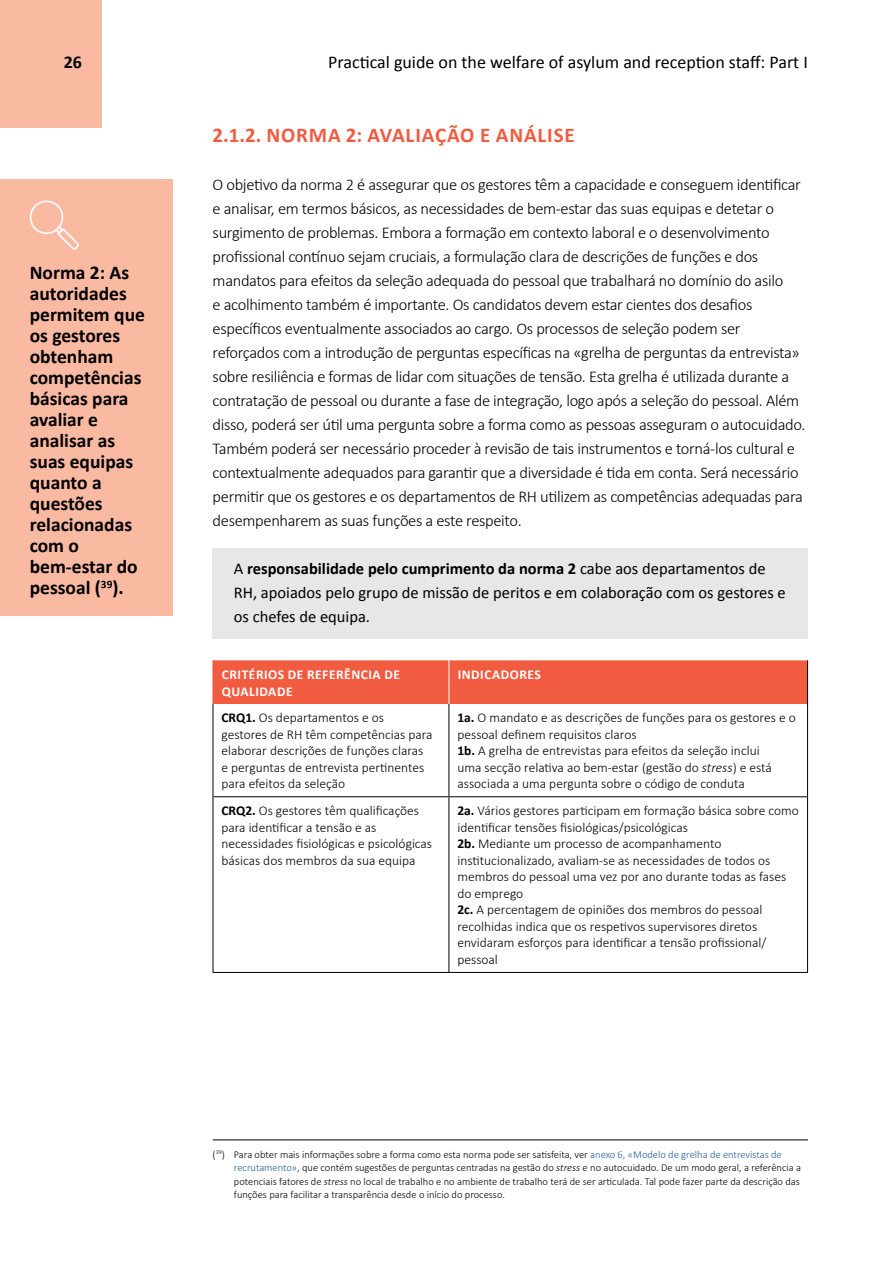
<style>
.page{position:relative;width:893px;height:1263px;background:#fff}
.page>*{position:absolute;margin:0;border:0;box-sizing:border-box;transform-origin:0 0}
.HL3{font:700 21px "Calibri";letter-spacing:.04em;color:#f15b40}
.t1{font:700 19.5px/21px "Calibri";color:#000}
.t2{font:18px "Calibri";color:#000}
.t3{font:700 18px "Calibri";color:#000}
.text{font:300 16.5px/24px "Calibri";letter-spacing:-.02em;color:#000}
.box_gray{font:16.5px/24px "Calibri";color:#000}
.table_text{font:300 13.5px/16.5px "Calibri";color:#000}
.table_header{font:700 13.5px/16.5px "Calibri";letter-spacing:.04em;color:#fff}
.footnote{font:300 10.5px/13.5px "Calibri";color:#000}
.s1{font-weight:700}
.s2{font-style:italic}
.s3{color:#215e9e}
</style>
<div class="page">
<div style="left:0;top:0;width:102px;height:128px;background:#fabaa2"></div>
<div style="left:213px;top:549px;width:595px;height:90px;background:#e6e7e8"></div>
<div style="left:214px;top:660px;width:593px;height:44px;background:#f15b40"></div>
<hr style="left:213px;top:660px;width:1px;height:44px;background:#f15b40">
<hr style="left:807px;top:660px;width:1px;height:44px;background:#000">
<hr style="left:213px;top:704px;width:1px;height:92px;background:#000">
<hr style="left:449px;top:704px;width:1px;height:92px;background:#000">
<hr style="left:807px;top:704px;width:1px;height:92px;background:#000">
<hr style="left:213px;top:796px;width:236px;height:1px;background:#000">
<hr style="left:213px;top:797px;width:1px;height:175px;background:#000">
<hr style="left:449px;top:796px;width:359px;height:1px;background:#000">
<hr style="left:449px;top:797px;width:1px;height:175px;background:#000">
<hr style="left:807px;top:797px;width:1px;height:175px;background:#000">
<hr style="left:213px;top:972px;width:236px;height:1px;background:#000">
<hr style="left:449px;top:972px;width:359px;height:1px;background:#000">
<hr style="left:449px;top:660px;width:1px;height:44px;background:#fff">
<hr style="left:213px;top:1139px;width:595px;height:1px;background:#000">
<div style="left:0;top:179px;width:172px;height:436px;background:#fabaa2"></div>
<svg style="left:29px;top:200px;width:50px;height:50px"></svg>
<p class="t3" style="left:64px;top:50px;width:20px">26</p>
<p class="t2" style="left:328px;top:50px;width:481px">Practical guide on the welfare of asylum and reception staff: Part I</p>
<p class="t1" style="left:30px;top:261px;width:117px">Norma 2: As autoridades permitem que os gestores obtenham competências básicas para avaliar e analisar as suas equipas quanto a questões relacionadas com o bem-estar do pessoal (<sup>39</sup>).</p>
<p class="HL3" style="left:213px;top:122px;width:364px">2.1.2. NORMA 2: AVALIAÇÃO E ANÁLISE</p>
<p class="text" style="left:213px;top:172px;width:595px">O objetivo da norma 2 é assegurar que os gestores têm a capacidade e conseguem identificar e analisar, em termos básicos, as necessidades de bem-estar das suas equipas e detetar o surgimento de problemas. Embora a formação em contexto laboral e o desenvolvimento profissional contínuo sejam cruciais, a formulação clara de descrições de funções e dos mandatos para efeitos da seleção adequada do pessoal que trabalhará no domínio do asilo<br>e acolhimento também é importante. Os candidatos devem estar cientes dos desafios específicos eventualmente associados ao cargo. Os processos de seleção podem ser reforçados com a introdução de perguntas específicas na «grelha de perguntas da entrevista» sobre resiliência e formas de lidar com situações de tensão. Esta grelha é utilizada durante a contratação de pessoal ou durante a fase de integração, logo após a seleção do pessoal. Além disso, poderá ser útil uma pergunta sobre a forma como as pessoas asseguram o autocuidado.<br>Também poderá ser necessário proceder à revisão de tais instrumentos e torná-los cultural e contextualmente adequados para garantir que a diversidade é tida em conta. Será necessário permitir que os gestores e os departamentos de RH utilizem as competências adequadas para desempenharem as suas funções a este respeito.</p>
<p class="box_gray" style="left:234px;top:556px;width:553px">A <span class="s1">responsabilidade pelo cumprimento da norma 2</span> cabe aos departamentos de<br>RH, apoiados pelo grupo de missão de peritos e em colaboração com os gestores e os chefes de equipa.</p>
<p class="table_header" style="left:222px;top:666px;width:180px">CRITÉRIOS DE REFERÊNCIA DE<br>QUALIDADE</p>
<p class="table_header" style="left:458px;top:666px;width:85px">INDICADORES</p>
<p class="table_text" style="left:221px;top:709px;width:213px"><span class="s1">CRQ1.</span> Os departamentos e os gestores de RH têm competências para elaborar descrições de funções claras e perguntas de entrevista pertinentes para efeitos da seleção</p>
<p class="table_text" style="left:457px;top:709px;width:340px"><span class="s1">1a.</span> O mandato e as descrições de funções para os gestores e o pessoal definem requisitos claros</p>
<p class="table_text" style="left:457px;top:742px;width:316px"><span class="s1">1b.</span> A grelha de entrevistas para efeitos da seleção inclui uma secção relativa ao bem-estar (gestão do <span class="s2">stress</span>) e está associada a uma pergunta sobre o código de conduta</p>
<p class="table_text" style="left:221px;top:802px;width:212px"><span class="s1">CRQ2.</span> Os gestores têm qualificações para identificar a tensão e as necessidades fisiológicas e psicológicas básicas dos membros da sua equipa</p>
<p class="table_text" style="left:457px;top:802px;width:343px"><span class="s1">2a.</span> Vários gestores participam em formação básica sobre como identificar tensões fisiológicas/psicológicas</p>
<p class="table_text" style="left:457px;top:835px;width:330px"><span class="s1">2b.</span> Mediante um processo de acompanhamento institucionalizado, avaliam-se as necessidades de todos os membros do pessoal uma vez por ano durante todas as fases do emprego</p>
<p class="table_text" style="left:457px;top:901px;width:310px"><span class="s1">2c.</span> A percentagem de opiniões dos membros do pessoal recolhidas indica que os respetivos supervisores diretos envidaram esforços para identificar a tensão profissional/ pessoal</p>
<p class="footnote" style="left:234px;top:1147px;width:569px;text-indent:-21px">(<sup>39</sup>) Para obter mais informações sobre a forma como esta norma pode ser satisfeita, ver <span class="s3">anexo 6, «Modelo de grelha de entrevistas de recrutamento»</span>, que contém sugestões de perguntas centradas na gestão do <span class="s2">stress</span> e no autocuidado. De um modo geral, a referência a potenciais fatores de <span class="s2">stress</span> no local de trabalho e no ambiente de trabalho terá de ser articulada. Tal pode fazer parte da descrição das funções para facilitar a transparência desde o início do processo.</p>
</div>
